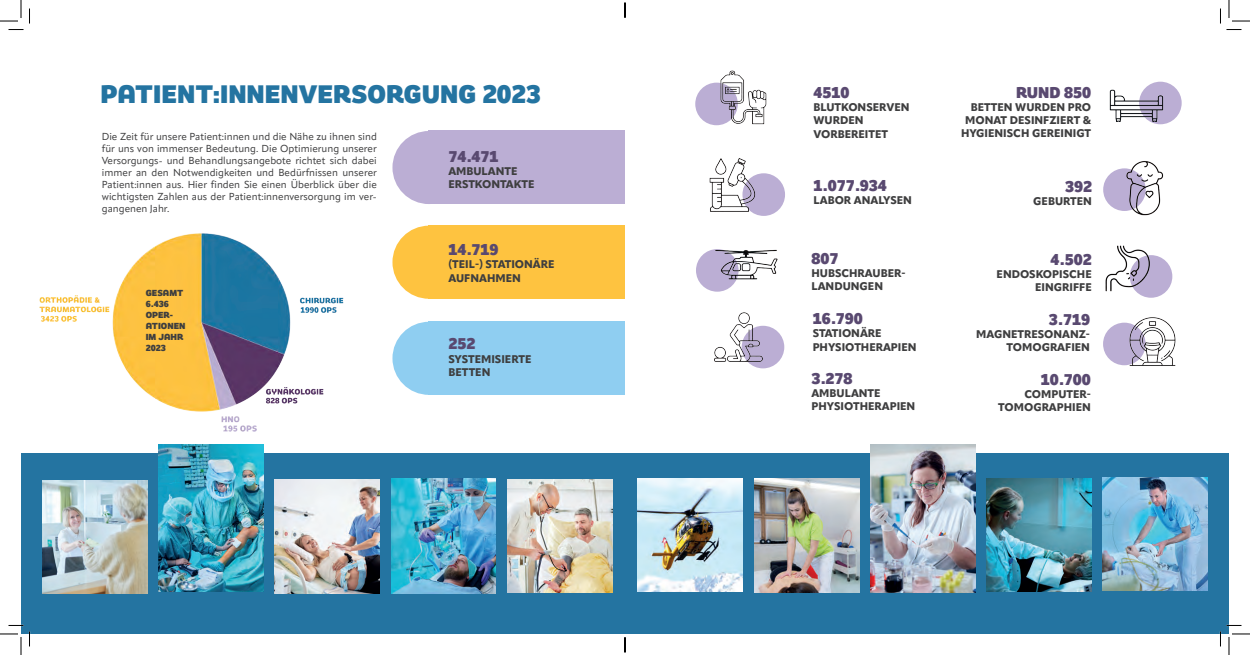
<style>
.page{position:relative;width:1250px;height:655px;background:#fff}
.page>*{position:absolute;margin:0;border:0;box-sizing:border-box;transform-origin:0 0}
.t1{font:900 26px "Remora Sans W2";color:#2474a1}
.t2{font:900 16px "Remora Sans W2";color:#594970}
.t3{font:800 11px/13.2px "Apparat";color:#3e3e3f}
.t4{font:10px/12px "Apparat";color:#3e3e3f;text-align:justify}
.t5{font:900 9px/10.8px "Remora Sans W2";color:#3e3e3f}
</style>
<div class="page">
<div style="left:429px;top:321px;width:196px;height:73px;background:#8fcef1"></div>
<div style="left:429px;top:225px;width:196px;height:73px;background:#fec340"></div>
<div style="left:429px;top:130px;width:196px;height:73px;background:#bbaed4"></div>
<div style="left:392px;top:131px;width:73px;height:73px;background:#bbaed4;border-radius:50%"></div>
<div style="left:21px;top:453px;width:1208px;height:180px;background:#2474a1"></div>
<div style="left:392px;top:225px;width:73px;height:73px;background:#fec340;border-radius:50%"></div>
<div style="left:392px;top:321px;width:73px;height:73px;background:#8fcef1;border-radius:50%"></div>
<img style="left:158px;top:449px;width:105px;height:142px">
<img style="left:42px;top:480px;width:105px;height:113px">
<img style="left:391px;top:478px;width:105px;height:115px">
<img style="left:507px;top:479px;width:105px;height:113px">
<img style="left:755px;top:478px;width:104px;height:114px">
<img style="left:871px;top:444px;width:105px;height:148px">
<img style="left:275px;top:479px;width:105px;height:114px">
<img style="left:1102px;top:477px;width:105px;height:113px">
<img style="left:637px;top:478px;width:105px;height:113px">
<img style="left:986px;top:478px;width:105px;height:113px">
<div style="left:741px;top:325px;width:43px;height:43px;background:#bbaed4;border-radius:50%"></div>
<img style="left:714px;top:312px;width:54px;height:55px">
<div style="left:1103px;top:322px;width:42px;height:43px;background:#bbaed4;border-radius:50%"></div>
<img style="left:1122px;top:317px;width:54px;height:49px">
<div style="left:1103px;top:168px;width:42px;height:43px;background:#bbaed4;border-radius:50%"></div>
<div style="left:1129px;top:255px;width:43px;height:42px;background:#bbaed4;border-radius:50%"></div>
<img style="left:1105px;top:245px;width:46px;height:53px">
<div style="left:742px;top:173px;width:43px;height:43px;background:#bbaed4;border-radius:50%"></div>
<img style="left:709px;top:158px;width:55px;height:58px">
<div style="left:695px;top:83px;width:43px;height:42px;background:#bbaed4;border-radius:50%"></div>
<img style="left:709px;top:70px;width:58px;height:56px">
<div style="left:696px;top:249px;width:42px;height:42px;background:#bbaed4;border-radius:50%"></div>
<img style="left:1110px;top:161px;width:54px;height:55px">
<div style="left:1139px;top:82px;width:42px;height:42px;background:#bbaed4;border-radius:50%"></div>
<img style="left:1109px;top:81px;width:60px;height:40px">
<img style="left:714px;top:249px;width:64px;height:35px">
<img style="left:39px;top:233px;width:305px;height:216px">
<svg style="left:0;top:0;width:30px;height:30px"></svg>
<svg style="left:0;top:624px;width:30px;height:30px"></svg>
<svg style="left:1220px;top:0;width:30px;height:30px"></svg>
<svg style="left:1219px;top:624px;width:31px;height:30px"></svg>
<svg style="left:624px;top:3px;width:2px;height:15px"></svg>
<svg style="left:624px;top:637px;width:2px;height:15px"></svg>
<h1 class="t1" style="left:100px;top:77px;width:442px">PATIENT:INNENVERSORGUNG 2023</h1>
<p class="t4" style="left:102px;top:130px;width:276px">Die Zeit für unsere Patient:innen und die Nähe zu ihnen sind für uns von immenser Bedeutung. Die Optimierung unserer Versorgungs- und Behandlungsangebote richtet sich dabei immer an den Notwendigkeiten und Bedürfnissen unserer Patient:innen aus. Hier finden Sie einen Überblick über die wichtigsten Zahlen aus der Patient:innenversorgung im ver&shy;gangenen Jahr.</p>
<p class="t5" style="left:146px;top:288px;width:41px">GESAMT<br>6.436<br>OPER-<br>ATIONEN<br>IM JAHR<br>2023</p>
<h2 class="t2" style="left:448px;top:146px;width:52px">74.471</h2>
<p class="t3" style="left:448px;top:164px;width:88px">AMBULANTE<br>ERSTKONTAKTE</p>
<h2 class="t2" style="left:448px;top:239px;width:52px">14.719</h2>
<p class="t3" style="left:448px;top:258px;width:108px">(TEIL-) STATIONÄRE<br>AUFNAHMEN</p>
<h2 class="t2" style="left:448px;top:333px;width:28px">252</h2>
<p class="t3" style="left:448px;top:352px;width:84px">SYSTEMISIERTE<br>BETTEN</p>
<h2 class="t2" style="left:813px;top:82px;width:37px">4510</h2>
<p class="t3" style="left:813px;top:101px;width:97px">BLUTKONSERVEN<br>WURDEN<br>VORBEREITET</p>
<h2 class="t2" style="left:1016px;top:82px;width:77px">RUND 850</h2>
<p class="t3" style="left:961px;top:101px;width:132px;text-align:right">BETTEN WURDEN PRO<br>MONAT DESINFZIERT &amp;<br>HYGIENISCH GEREINIGT</p>
<h2 class="t2" style="left:813px;top:175px;width:75px">1.077.934</h2>
<p class="t3" style="left:813px;top:194px;width:100px">LABOR ANALYSEN</p>
<h2 class="t2" style="left:1065px;top:176px;width:28px">392</h2>
<p class="t3" style="left:1033px;top:194px;width:60px">GEBURTEN</p>
<h2 class="t2" style="left:811px;top:248px;width:28px">807</h2>
<p class="t3" style="left:811px;top:266px;width:96px">HUBSCHRAUBER-<br>LANDUNGEN</p>
<h2 class="t2" style="left:1050px;top:248px;width:43px">4.502</h2>
<p class="t3" style="left:996px;top:267px;width:97px;text-align:right">ENDOSKOPISCHE<br>EINGRIFFE</p>
<h2 class="t2" style="left:812px;top:308px;width:52px">16.790</h2>
<p class="t3" style="left:812px;top:327px;width:105px">STATIONÄRE<br>PHYSIOTHERAPIEN</p>
<h2 class="t2" style="left:1049px;top:308px;width:43px">3.719</h2>
<p class="t3" style="left:976px;top:327px;width:115px;text-align:right">MAGNETRESONANZ-<br>TOMOGRAFIEN</p>
<h2 class="t2" style="left:811px;top:367px;width:43px">3.278</h2>
<p class="t3" style="left:811px;top:386px;width:105px">AMBULANTE<br>PHYSIOTHERAPIEN</p>
<h2 class="t2" style="left:1040px;top:368px;width:52px">10.700</h2>
<p class="t3" style="left:998px;top:387px;width:94px;text-align:right">COMPUTER-<br>TOMOGRAPHIEN</p>
</div>
